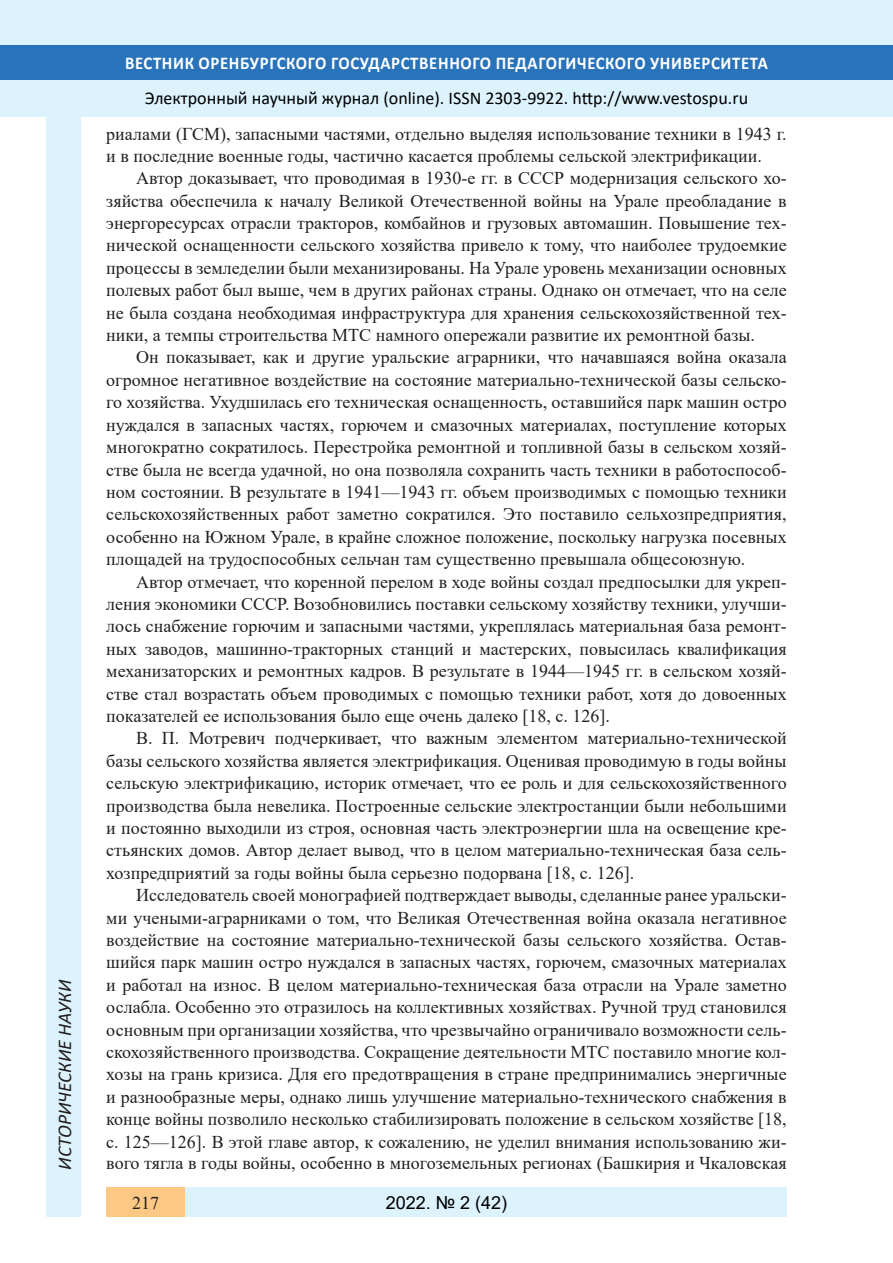
<style>
.page{position:relative;width:893px;height:1263px;background:#fff}
.page>*{position:absolute;margin:0;border:0;box-sizing:border-box;transform-origin:0 0}
.t1{font:italic 19.5px "Calibri";color:#231f20}
.Стиль2{font:18px/22.4px "Times New Roman";color:#231f20;text-align:justify}
.t2{font:18px "Calibri";color:#000}
.t3{font:700 18px "Calibri";letter-spacing:.04em;color:#fff;scale:.93 1}
.t4{font:18px "Arial";color:#000}
.t5{font:700 18px "Book Antiqua";color:#000}
</style>
<div class="page">
<div style="left:0;top:0;width:893px;height:116px;background:#dcf2fc"></div>
<div style="left:0;top:45px;width:893px;height:34px;background:#2873ba"></div>
<div style="left:47px;top:116px;width:34px;height:1101px;background:#dcf2fc"></div>
<div style="left:106px;top:1188px;width:681px;height:29px;background:#dcf2fc"></div>
<div style="left:106px;top:1188px;width:79px;height:29px;background:#fdc784"></div>
<p class="t1" style="left:51px;top:1179px;width:279px;rotate:-90deg">03.00.00 БИОЛОГИЧЕСКИЕ НАУКИ</p>
<p class="t1" style="left:51px;top:1170px;width:192px;rotate:-90deg">ИСТОРИЧЕСКИЕ НАУКИ</p>
<p class="t3" style="left:125px;top:50px;width:693px">ВЕСТНИК ОРЕНБУРГСКОГО ГОСУДАРСТВЕННОГО ПЕДАГОГИЧЕСКОГО УНИВЕРСИТЕТА</p>
<p class="t2" style="left:145px;top:85px;width:605px">Электронный научный журнал (online). ISSN 2303-9922. http://www.vestospu.ru</p>
<p class="t2" style="left:388px;top:85px;width:13px">O</p>
<p class="t2" style="left:583px;top:85px;width:13px">t</p>
<p class="t2" style="left:583px;top:85px;width:13px">t</p>
<p class="Стиль2" style="left:106px;top:123px;width:682px;line-height:21.8px">риалами (ГСМ), запасными частями, отдельно выделяя использование техники в 1943 г. и в последние военные годы, частично касается проблемы сельской электрификации.</p>
<p class="Стиль2" style="left:106px;top:166px;width:682px;text-indent:30px">Автор доказывает, что проводимая в 1930-е гг. в СССР модернизация сельского хо&shy;зяйства обеспечила к началу Великой Отечественной войны на Урале преобладание в энергоресурсах отрасли тракторов, комбайнов и грузовых автомашин. Повышение тех&shy;нической оснащенности сельского хозяйства привело к тому, что наиболее трудоемкие процессы в земледелии были механизированы. На Урале уровень механизации основных полевых работ был выше, чем в других районах страны. Однако он отмечает, что на селе не была создана необходимая инфраструктура для хранения сельскохозяйственной тех&shy;ники, а темпы строительства МТС намного опережали развитие их ремонтной базы.</p>
<p class="Стиль2" style="left:106px;top:346px;width:682px;text-indent:30px">Он показывает, как и другие уральские аграрники, что начавшаяся война оказала огромное негативное воздействие на состояние материально-технической базы сельско&shy;го хозяйства. Ухудшилась его техническая оснащенность, оставшийся парк машин остро нуждался в запасных частях, горючем и смазочных материалах, поступление которых многократно сократилось. Перестройка ремонтной и топливной базы в сельском хозяй&shy;стве была не всегда удачной, но она позволяла сохранить часть техники в работоспособ&shy;ном состоянии. В результате в 1941—1943 гг. объем производимых с помощью техники сельскохозяйственных работ заметно сократился. Это поставило сельхозпредприятия, особенно на Южном Урале, в крайне сложное положение, поскольку нагрузка посевных площадей на трудоспособных сельчан там существенно превышала общесоюзную.</p>
<p class="Стиль2" style="left:106px;top:570px;width:682px;text-indent:30px">Автор отмечает, что коренной перелом в ходе войны создал предпосылки для укреп&shy;ления экономики СССР. Возобновились поставки сельскому хозяйству техники, улучши&shy;лось снабжение горючим и запасными частями, укреплялась материальная база ремонт&shy;ных заводов, машинно-тракторных станций и мастерских, повысилась квалификация механизаторских и ремонтных кадров. В результате в 1944—1945 гг. в сельском хозяй&shy;стве стал возрастать объем проводимых с помощью техники работ, хотя до довоенных показателей ее использования было еще очень далеко [18, с. 126].</p>
<p class="Стиль2" style="left:106px;top:726px;width:682px;text-indent:30px">В. П. Мотревич подчеркивает, что важным элементом материально-технической базы сельского хозяйства является электрификация. Оценивая проводимую в годы войны сельскую электрификацию, историк отмечает, что ее роль и для сельскохозяйственного производства была невелика. Построенные сельские электростанции были небольшими и постоянно выходили из строя, основная часть электроэнергии шла на освещение кре&shy;стьянских домов. Автор делает вывод, что в целом материально-техническая база сель&shy;хозпредприятий за годы войны была серьезно подорвана [18, с. 126].</p>
<p class="Стиль2" style="left:106px;top:883px;width:682px;text-indent:30px">Исследователь своей монографией подтверждает выводы, сделанные ранее уральски&shy;ми учеными-аграрниками о том, что Великая Отечественная война оказала негативное воздействие на состояние материально-технической базы сельского хозяйства. Остав&shy;шийся парк машин остро нуждался в запасных частях, горючем, смазочных материалах и работал на износ. В целом материально-техническая база отрасли на Урале заметно ослабла. Особенно это отразилось на коллективных хозяйствах. Ручной труд становился основным при организации хозяйства, что чрезвычайно ограничивало возможности сель&shy;скохозяйственного производства. Сокращение деятельности МТС поставило многие кол&shy;хозы на грань кризиса. Для его предотвращения в стране предпринимались энергичные и разнообразные меры, однако лишь улучшение материально-технического снабжения в конце войны позволило несколько стабилизировать положение в сельском хозяйстве [18, с. 125—126]. В этой главе автор, к сожалению, не уделил внимания использованию жи&shy;вого тягла в годы войны, особенно в многоземельных регионах (Башкирия и Чкаловская</p>
<p class="t5" style="left:390px;top:1190px;width:37px">2018</p>
<p class="t5" style="left:460px;top:1190px;width:45px">1 25)</p>
<p class="t4" style="left:386px;top:1190px;width:123px">2022. № 2 (42)</p>
<p class="Стиль2" style="left:132px;top:1191px;width:28px">217</p>
<p class="t5" style="left:488px;top:1190px;width:10px">6</p>
</div>
